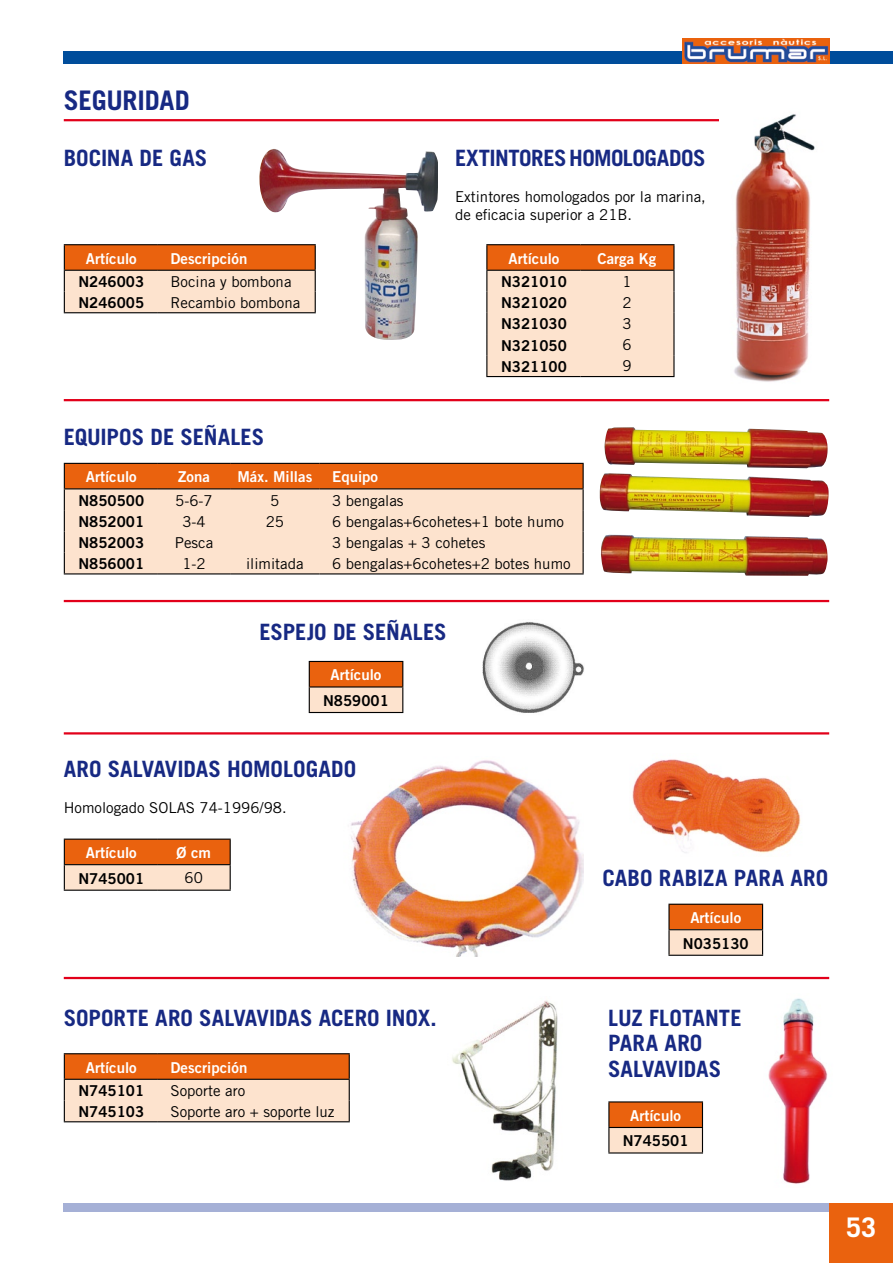
<style>
.page{position:relative;width:893px;height:1263px;background:#fff}
.page>*{position:absolute;margin:0;border:0;box-sizing:border-box;transform-origin:0 0}
.t1{font:700 27px "Trade Gothic";letter-spacing:-.01em;color:#172983}
.t2{font:700 27px "Trade Gothic";color:#fff}
.t3{font:700 22.5px/25.5px "Trade Gothic";letter-spacing:-.005em;color:#172983}
.t4{font:15px/18px "Trade Gothic";color:#000}
.t5{font:15px "Trade Gothic Bold Two";color:#000}
.t6{font:15px "Trade Gothic Bold Two";color:#fff}
</style>
<div class="page">
<div style="left:64px;top:1203px;width:829px;height:9px;background:#a5b0d6"></div>
<div style="left:64px;top:51px;width:829px;height:13px;background:#004d9b"></div>
<div style="left:829px;top:1203px;width:64px;height:60px;background:#ea620e"></div>
<img style="left:683px;top:38px;width:146px;height:26px">
<img style="left:351px;top:760px;width:233px;height:196px">
<img style="left:482px;top:622px;width:102px;height:91px">
<img style="left:599px;top:427px;width:230px;height:149px">
<hr style="left:64px;top:119px;width:765px;height:2px;background:#e2001a">
<hr style="left:64px;top:399px;width:765px;height:2px;background:#e2001a">
<hr style="left:64px;top:600px;width:765px;height:2px;background:#e2001a">
<hr style="left:64px;top:732px;width:765px;height:2px;background:#e2001a">
<hr style="left:64px;top:977px;width:765px;height:2px;background:#e2001a">
<img style="left:258px;top:149px;width:180px;height:191px">
<img style="left:720px;top:114px;width:109px;height:268px">
<img style="left:632px;top:759px;width:169px;height:94px">
<img style="left:452px;top:1000px;width:106px;height:181px">
<img style="left:768px;top:998px;width:60px;height:186px">
<svg style="left:64px;top:463px;width:520px;height:111px;background:#f1c09e"></svg>
<hr style="left:64px;top:244px;width:94px;height:1px;background:#000">
<hr style="left:158px;top:244px;width:158px;height:1px;background:#000">
<svg style="left:64px;top:245px;width:252px;height:67px;background:#edac81"></svg>
<hr style="left:64px;top:312px;width:94px;height:1px;background:#000">
<hr style="left:158px;top:312px;width:158px;height:1px;background:#000">
<hr style="left:64px;top:1053px;width:94px;height:1px;background:#000">
<hr style="left:158px;top:1053px;width:192px;height:1px;background:#000">
<svg style="left:64px;top:1054px;width:286px;height:67px;background:#eead82"></svg>
<hr style="left:64px;top:1121px;width:94px;height:1px;background:#000">
<hr style="left:158px;top:1121px;width:192px;height:1px;background:#000">
<hr style="left:486px;top:244px;width:94px;height:1px;background:#000">
<hr style="left:580px;top:244px;width:94px;height:1px;background:#000">
<svg style="left:486px;top:245px;width:188px;height:131px;background:#f4c7a7"></svg>
<hr style="left:486px;top:376px;width:94px;height:1px;background:#000">
<hr style="left:580px;top:376px;width:94px;height:1px;background:#000">
<div style="left:669px;top:904px;width:94px;height:26px;background:#ea620e"></div>
<div style="left:669px;top:930px;width:94px;height:25px;background:#fde3ce"></div>
<hr style="left:668px;top:904px;width:95px;height:1px;background:#000">
<hr style="left:668px;top:905px;width:2px;height:24px;background:#000">
<hr style="left:668px;top:929px;width:95px;height:1px;background:#000">
<hr style="left:668px;top:930px;width:2px;height:25px;background:#000">
<svg style="left:762px;top:905px;width:1px;height:50px"></svg>
<hr style="left:668px;top:955px;width:95px;height:1px;background:#000">
<div style="left:609px;top:1102px;width:93px;height:25px;background:#ea620e"></div>
<div style="left:609px;top:1127px;width:93px;height:26px;background:#fde3ce"></div>
<hr style="left:608px;top:1101px;width:95px;height:1px;background:#000">
<hr style="left:608px;top:1127px;width:95px;height:1px;background:#000">
<svg style="left:608px;top:1102px;width:1px;height:50px"></svg>
<svg style="left:702px;top:1102px;width:1px;height:50px"></svg>
<hr style="left:608px;top:1152px;width:95px;height:1px;background:#000">
<div style="left:309px;top:661px;width:94px;height:26px;background:#ea620e"></div>
<div style="left:309px;top:687px;width:94px;height:25px;background:#fde3ce"></div>
<hr style="left:309px;top:661px;width:94px;height:1px;background:#000">
<hr style="left:309px;top:686px;width:94px;height:1px;background:#000">
<svg style="left:309px;top:662px;width:1px;height:50px"></svg>
<svg style="left:402px;top:662px;width:1px;height:50px"></svg>
<hr style="left:309px;top:712px;width:94px;height:1px;background:#000">
<hr style="left:64px;top:838px;width:94px;height:2px;background:#000">
<hr style="left:158px;top:838px;width:73px;height:2px;background:#000">
<svg style="left:64px;top:839px;width:167px;height:51px;background:#e69968"></svg>
<hr style="left:64px;top:890px;width:94px;height:1px;background:#000">
<hr style="left:158px;top:890px;width:73px;height:1px;background:#000">
<h1 class="t1" style="left:64px;top:84px;width:128px">SEGURIDAD</h1>
<h2 class="t3" style="left:64px;top:145px;width:145px">BOCINA DE GAS</h2>
<p class="t6" style="left:86px;top:249px;width:52px">Artículo</p>
<p class="t6" style="left:171px;top:249px;width:78px">Descripción</p>
<p class="t5" style="left:78px;top:273px;width:67px">N246003</p>
<p class="t4" style="left:171px;top:272px;width:122px">Bocina y bombona</p>
<p class="t5" style="left:78px;top:293px;width:67px">N246005</p>
<p class="t4" style="left:171px;top:293px;width:131px">Recambio bombona</p>
<h2 class="t3" style="left:64px;top:423px;width:202px">EQUIPOS DE SEÑALES</h2>
<h2 class="t3" style="left:455px;top:145px;width:252px">EXTINTORES HOMOLOGADOS</h2>
<p class="t4" style="left:455px;top:188px;width:252px">Extintores homologados por la marina, de eficacia superior a 21B.</p>
<p class="t6" style="left:508px;top:249px;width:52px">Artículo</p>
<p class="t6" style="left:598px;top:249px;width:60px">Carga Kg</p>
<p class="t5" style="left:501px;top:273px;width:67px">N321010</p>
<p class="t4" style="left:622px;top:272px;width:11px">1</p>
<p class="t5" style="left:501px;top:294px;width:67px">N321020</p>
<p class="t4" style="left:622px;top:293px;width:11px">2</p>
<p class="t5" style="left:501px;top:315px;width:67px">N321030</p>
<p class="t4" style="left:622px;top:315px;width:11px">3</p>
<p class="t5" style="left:501px;top:336px;width:67px">N321050</p>
<p class="t4" style="left:622px;top:336px;width:11px">6</p>
<p class="t5" style="left:501px;top:357px;width:67px">N321100</p>
<p class="t4" style="left:622px;top:357px;width:11px">9</p>
<p class="t6" style="left:86px;top:467px;width:52px">Artículo</p>
<p class="t6" style="left:178px;top:467px;width:33px">Zona</p>
<p class="t6" style="left:237px;top:467px;width:76px">Máx. Millas</p>
<p class="t6" style="left:332px;top:467px;width:47px">Equipo</p>
<p class="t5" style="left:78px;top:491px;width:67px">N850500</p>
<p class="t4" style="left:175px;top:491px;width:39px">5-6-7</p>
<p class="t4" style="left:270px;top:491px;width:11px">5</p>
<p class="t4" style="left:332px;top:491px;width:73px">3 bengalas</p>
<p class="t5" style="left:78px;top:512px;width:67px">N852001</p>
<p class="t4" style="left:182px;top:512px;width:25px">3-4</p>
<p class="t4" style="left:266px;top:512px;width:20px">25</p>
<p class="t4" style="left:332px;top:512px;width:233px">6 bengalas+6cohetes+1 bote humo</p>
<p class="t5" style="left:78px;top:533px;width:67px">N852003</p>
<p class="t4" style="left:175px;top:533px;width:40px">Pesca</p>
<p class="t4" style="left:332px;top:533px;width:155px">3 bengalas + 3 cohetes</p>
<p class="t5" style="left:78px;top:554px;width:67px">N856001</p>
<p class="t4" style="left:182px;top:554px;width:25px">1-2</p>
<p class="t4" style="left:246px;top:554px;width:59px">ilimitada</p>
<p class="t4" style="left:332px;top:554px;width:240px">6 bengalas+6cohetes+2 botes humo</p>
<h2 class="t3" style="left:259px;top:619px;width:189px">ESPEJO DE SEÑALES</h2>
<p class="t6" style="left:331px;top:666px;width:52px">Artículo</p>
<p class="t5" style="left:323px;top:691px;width:67px">N859001</p>
<h2 class="t3" style="left:64px;top:756px;width:294px">ARO SALVAVIDAS HOMOLOGADO</h2>
<p class="t4" style="left:64px;top:799px;width:224px">Homologado SOLAS 74-1996/98.</p>
<p class="t6" style="left:86px;top:843px;width:52px">Artículo</p>
<p class="t6" style="left:176px;top:843px;width:36px">Ø cm</p>
<p class="t5" style="left:78px;top:869px;width:67px">N745001</p>
<p class="t4" style="left:185px;top:869px;width:20px">60</p>
<h2 class="t3" style="left:64px;top:1005px;width:374px">SOPORTE ARO SALVAVIDAS ACERO INOX.</h2>
<p class="t6" style="left:86px;top:1058px;width:52px">Artículo</p>
<p class="t6" style="left:171px;top:1058px;width:78px">Descripción</p>
<p class="t5" style="left:78px;top:1081px;width:67px">N745101</p>
<p class="t4" style="left:171px;top:1081px;width:76px">Soporte aro</p>
<p class="t5" style="left:78px;top:1102px;width:67px">N745103</p>
<p class="t4" style="left:171px;top:1102px;width:165px">Soporte aro + soporte luz</p>
<h2 class="t3" style="left:602px;top:865px;width:227px">CABO RABIZA PARA ARO</h2>
<p class="t6" style="left:690px;top:908px;width:52px">Artículo</p>
<p class="t5" style="left:683px;top:934px;width:67px">N035130</p>
<h2 class="t3" style="left:608px;top:1005px;width:135px">LUZ FLOTANTE<br>PARA ARO<br>SALVAVIDAS</h2>
<p class="t6" style="left:630px;top:1106px;width:52px">Artículo</p>
<p class="t5" style="left:623px;top:1132px;width:67px">N745501</p>
<h1 class="t2" style="left:846px;top:1211px;width:32px">53</h1>
</div>
